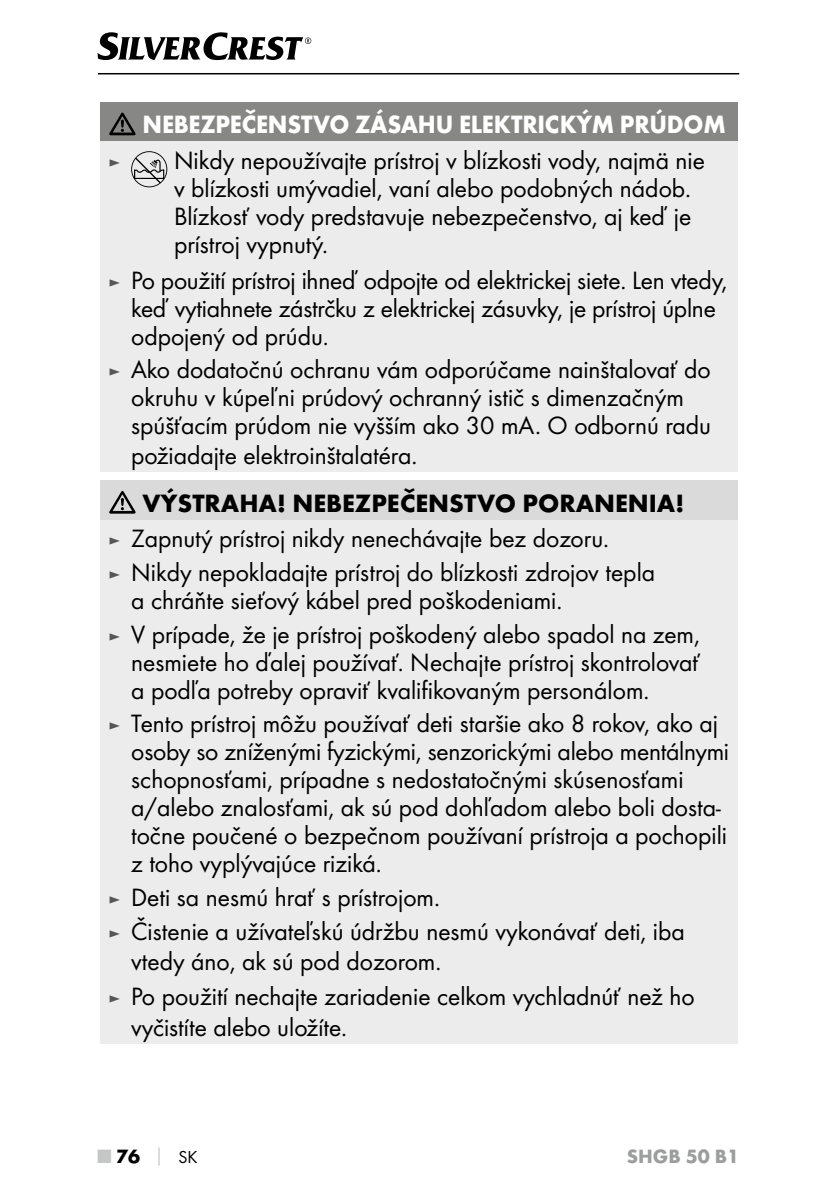
<style>
.page{position:relative;width:840px;height:1191px;background:#fff}
.page>*{position:absolute;margin:0;border:0;box-sizing:border-box;transform-origin:0 0}
.t1{font:26px/28px "Futura Boo";color:#000}
.t2{font:700 26px "Futura";letter-spacing:-.01em;color:#fff;scale:.94 1}
.t3{font:700 26px "Futura";color:#000}
.t4{font:700 20px "Futura";color:#9c9d9d}
.t5{font:700 20px "Futura";color:#000}
.t6{font:18px "Futura Boo";color:#565656}
.s1{font-size:18px;color:#565656}
.s2{color:#c5c6c6}
.s3{font-size:18px;color:#c5c6c6}
.s4{font-family:"Futura Boo";font-weight:400;font-size:18px}
</style>
<div class="page">
<hr style="left:98px;top:73px;width:640px;height:1px;background:#000">
<svg style="left:97px;top:32px;width:214px;height:28px"></svg>
<div style="left:100px;top:102px;width:637px;height:39px;background:#878786"></div>
<div style="left:100px;top:141px;width:637px;height:331px;background:#ececed"></div>
<svg style="left:109px;top:113px;width:26px;height:22px"></svg>
<svg style="left:131px;top:151px;width:36px;height:36px"></svg>
<div style="left:100px;top:480px;width:637px;height:40px;background:#dadada"></div>
<div style="left:100px;top:520px;width:637px;height:523px;background:#ececed"></div>
<svg style="left:109px;top:491px;width:26px;height:22px"></svg>
<p class="t2" style="left:142px;top:109px;width:621px">NEBEZPEČENSTVO ZÁSAHU ELEKTRICKÝM PRÚDOM</p>
<p class="t6" style="left:108px;top:152px;width:14px">►</p>
<p class="t1" style="left:174px;top:146px;width:532px">Nikdy nepoužívajte prístroj v blízkosti vody, najmä nie v blízkosti umývadiel, vaní alebo podobných nádob.<br>Blízkosť vody predstavuje nebezpečenstvo, aj keď je prístroj vypnutý.</p>
<p class="t1" style="left:131px;top:266px;width:597px;text-indent:-23px"><span class="s1">►</span> Po použití prístroj ihneď odpojte od elektrickej siete. Len vtedy, keď vytiahnete zástrčku z elektrickej zásuvky, je prístroj úplne odpojený od prúdu.</p>
<p class="t1" style="left:131px;top:355px;width:581px;line-height:28.6px;text-indent:-23px"><span class="s1">►</span> Ako dodatočnú ochranu vám odporúčame nainštalovať do okruhu v kúpeľni prúdový ochranný istič s dimenzačným spúšťacím prúdom nie vyšším ako 30 mA. O odbornú radu požiadajte elektroinštalatéra.</p>
<p class="t3" style="left:142px;top:487px;width:543px">VÝSTRAHA! NEBEZPEČENSTVO PORANENIA!</p>
<p class="t1" style="left:108px;top:521px;width:548px;line-height:33.6px"><span class="s1">►</span> Zapnutý prístroj nikdy nenechávajte bez dozoru.<br><span class="s1">►</span> Nikdy nepokladajte prístroj do blízkosti zdrojov tepla</p>
<p class="t1" style="left:108px;top:583px;width:592px;line-height:33.6px;text-indent:23px">a chráňte sieťový kábel pred poškodeniami.<br><span class="s1">►</span> V prípade, že je prístroj poškodený alebo spadol na zem,</p>
<p class="t1" style="left:131px;top:648px;width:570px">nesmiete ho ďalej používať. Nechajte prístroj skontrolovať a podľa potreby opraviť kvalifikovaným personálom.</p>
<p class="t1" style="left:131px;top:709px;width:599px;text-indent:-23px"><span class="s1">►</span> Tento prístroj môžu používať deti staršie ako 8 rokov, ako aj osoby so zníženými fyzickými, senzorickými alebo mentálnymi schopnosťami, prípadne s nedostatočnými skúsenosťami a/alebo znalosťami, ak sú pod dohľadom alebo boli dosta&shy;točne poučené o bezpečnom používaní prístroja a pochopili z toho vyplývajúce riziká.</p>
<p class="t1" style="left:108px;top:880px;width:577px;line-height:33.6px"><span class="s1">►</span> Deti sa nesmú hrať s prístrojom.<br><span class="s1">►</span> Čistenie a užívateľskú údržbu nesmú vykonávať deti, iba</p>
<p class="t1" style="left:108px;top:943px;width:587px;line-height:35.6px;text-indent:23px">vtedy áno, ak sú pod dozorom.<br><span class="s1">►</span> Po použití nechajte zariadenie celkom vychladnúť než ho</p>
<p class="t1" style="left:131px;top:1012px;width:214px">vyčistíte alebo uložíte.</p>
<p class="t5" style="left:98px;top:1143px;width:101px"><span class="s2">■</span> 76 <span class="s3">│</span> <span class="s4">SK</span></p>
<p class="t4" style="left:626px;top:1143px;width:114px">SHGB 50 B1</p>
</div>
